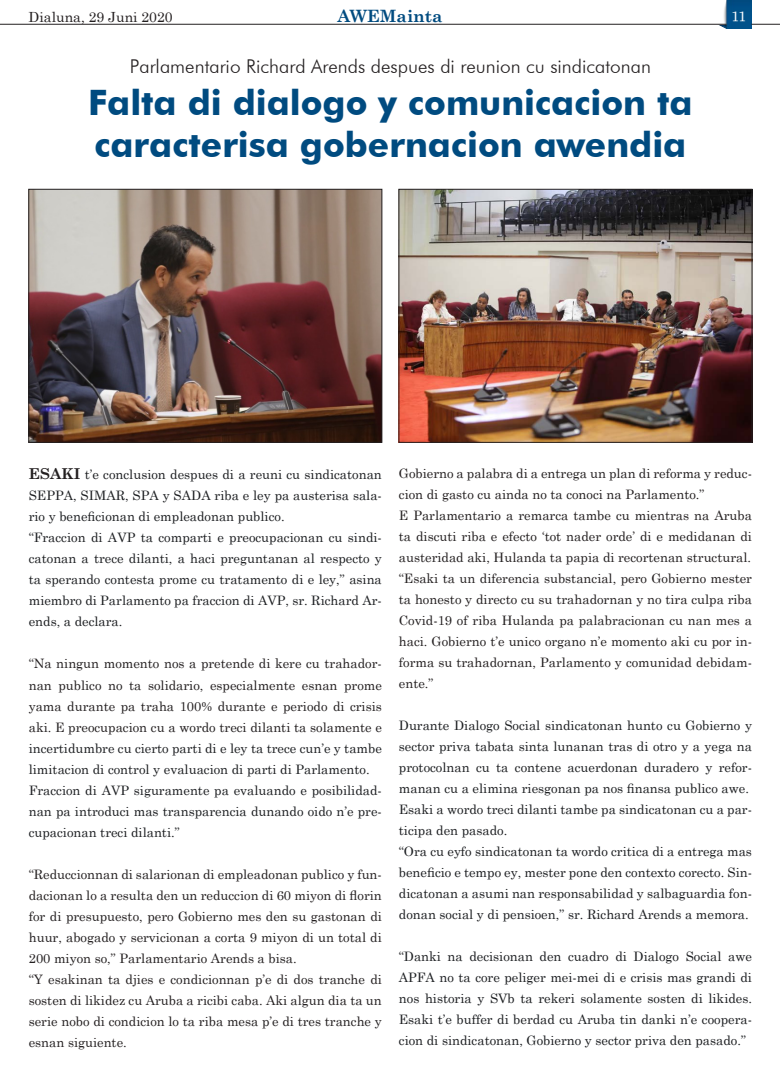
<style>
.page{position:relative;width:780px;height:1078px;background:#fff}
.page>*{position:absolute;margin:0;border:0;box-sizing:border-box;transform-origin:0 0}
.No_Spacing{font:700 35px/42px "Futura BT";color:#004b80}
.No_Spacing-2{font:300 19px "Futura BT";color:#231f20}
.Body_Text_14{font:700 17px "Century Schoolbook";color:#004b80}
.Body_Text_14-2{font:14px "Century Schoolbook";color:#231f20}
.t1{font:14px "Charter ITCTT";color:#fff}
.Body_Text_14-3{font:13px/21px "Century Schoolbook";color:#231f20;text-align:justify}
.Body_Text_14-4{font:13px/21px "Century Schoolbook";color:#1c1e21;text-align:justify}
.s1{font-weight:700;font-size:15px;color:#231f20}
.s2{color:#1c1e21}
</style>
<div class="page">
<img style="left:718px;top:0;width:33px;height:28px">
<svg style="left:751px;top:24px;width:29px;height:1px"></svg>
<hr style="left:0;top:24px;width:726px;height:1px;background:#231f20">
<img style="left:401px;top:191px;width:349px;height:249px">
<div style="left:399px;top:189px;width:353px;height:253px;border:1px solid #231f20"></div>
<img style="left:31px;top:191px;width:349px;height:249px">
<div style="left:29px;top:189px;width:353px;height:253px;border:1px solid #231f20"></div>
<p class="Body_Text_14-2" style="left:29px;top:5px;width:145px">Dialuna, 29 Juni 2020</p>
<p class="Body_Text_14" style="left:337px;top:3px;width:107px">AWEMainta</p>
<p class="t1" style="left:731px;top:7px;width:16px">11</p>
<p class="No_Spacing-2" style="left:130px;top:54px;width:522px">Parlamentario Richard Arends despues di reunion cu sindicatonan</p>
<p class="No_Spacing" style="left:88px;top:81px;width:606px">Falta di dialogo y comunicacion ta caracterisa gobernacion awendia</p>
<p class="Body_Text_14-4" style="left:29px;top:463px;width:354px"><span class="s1">ESAKI</span> t’e conclusion despues di a reuni cu sindicatonan SEPPA, SIMAR, SPA y SADA riba e ley pa austerisa sala&shy;rio y beneficionan di empleadonan publico.</p>
<p class="Body_Text_14-4" style="left:29px;top:526px;width:354px">“Fraccion di AVP ta comparti e preocupacionan cu sindi&shy;catonan a trece dilanti, a haci preguntanan al respecto y ta sperando contesta prome cu tratamento di e ley,” asina miembro di Parlamento pa fraccion di AVP, sr. Richard Ar&shy;ends, a declara.</p>
<p class="Body_Text_14-3" style="left:29px;top:652px;width:354px">“Na ningun momento nos a pretende di kere cu trahador&shy;nan publico no ta solidario, especialmente esnan prome yama durante pa traha 100% durante e periodo di crisis aki. E preocupacion cu a wordo treci dilanti ta solamente e <span class="s2">incertidumbre cu cierto parti di e ley ta trece cun’e y tambe limitacion di control y evaluacion di parti di Parlamento.</span></p>
<p class="Body_Text_14-4" style="left:29px;top:778px;width:354px">Fraccion di AVP siguramente pa evaluando e posibilidad&shy;nan pa introduci mas transparencia dunando oido n’e pre&shy;cupacionan treci dilanti.”</p>
<p class="Body_Text_14-3" style="left:29px;top:862px;width:354px">“Reduccionnan di salarionan di empleadonan publico y fun&shy;dacionan lo a resulta den un reduccion di 60 miyon di florin for di presupuesto, pero Gobierno mes den su gastonan di huur, abogado y servicionan a corta 9 miyon di un total di 200 miyon so,” Parlamentario Arends a bisa.</p>
<p class="Body_Text_14-3" style="left:29px;top:967px;width:354px">“Y esakinan ta djies e condicionnan p’e di dos tranche di sosten di likidez cu Aruba a ricibi caba. Aki algun dia ta un serie nobo di condicion lo ta riba mesa p’e di tres tranche y esnan siguiente.</p>
<p class="Body_Text_14-3" style="left:399px;top:461px;width:354px">Gobierno a palabra di a entrega un plan di reforma y reduc&shy;cion di gasto cu ainda no ta conoci na Parlamento.”</p>
<p class="Body_Text_14-3" style="left:399px;top:503px;width:354px">E Parlamentario a remarca tambe cu mientras na Aruba ta discuti riba e efecto ‘tot nader orde’ di e medidanan di austeridad aki, Hulanda ta papia di recortenan structural.</p>
<p class="Body_Text_14-3" style="left:399px;top:566px;width:354px">“Esaki ta un diferencia substancial, pero Gobierno mester ta honesto y directo cu su trahadornan y no tira culpa riba Covid-19 of riba Hulanda pa palabracionan cu nan mes a haci. Gobierno t’e unico organo n’e momento aki cu por in&shy;forma su trahadornan, Parlamento y comunidad debidam&shy;ente.”</p>
<p class="Body_Text_14-4" style="left:399px;top:713px;width:354px">Durante Dialogo Social sindicatonan hunto cu Gobierno y sector priva tabata sinta lunanan tras di otro y a yega na protocolnan cu ta contene acuerdonan duradero y refor&shy;manan cu a elimina riesgonan pa nos finansa publico awe.</p>
<p class="Body_Text_14-4" style="left:399px;top:797px;width:354px">Esaki a wordo treci dilanti tambe pa sindicatonan cu a par&shy;ticipa den pasado.</p>
<p class="Body_Text_14-4" style="left:399px;top:839px;width:354px">“Ora cu eyfo sindicatonan ta wordo critica di a entrega mas beneficio e tempo ey, mester pone den contexto corecto. Sin&shy;dicatonan a asumi nan responsabilidad y salbaguardia fon&shy;donan social y di pensioen,” sr. Richard Arends a memora.</p>
<p class="Body_Text_14-4" style="left:399px;top:944px;width:354px">“Danki na decisionan den cuadro di Dialogo Social awe APFA no ta core peliger mei-mei di e crisis mas grandi di nos historia y SVb ta rekeri solamente sosten di likides.<br>Esaki t’e buffer di berdad cu Aruba tin danki n’e coopera&shy;cion di sindicatonan, Gobierno y sector priva den pasado.”</p>
</div>
